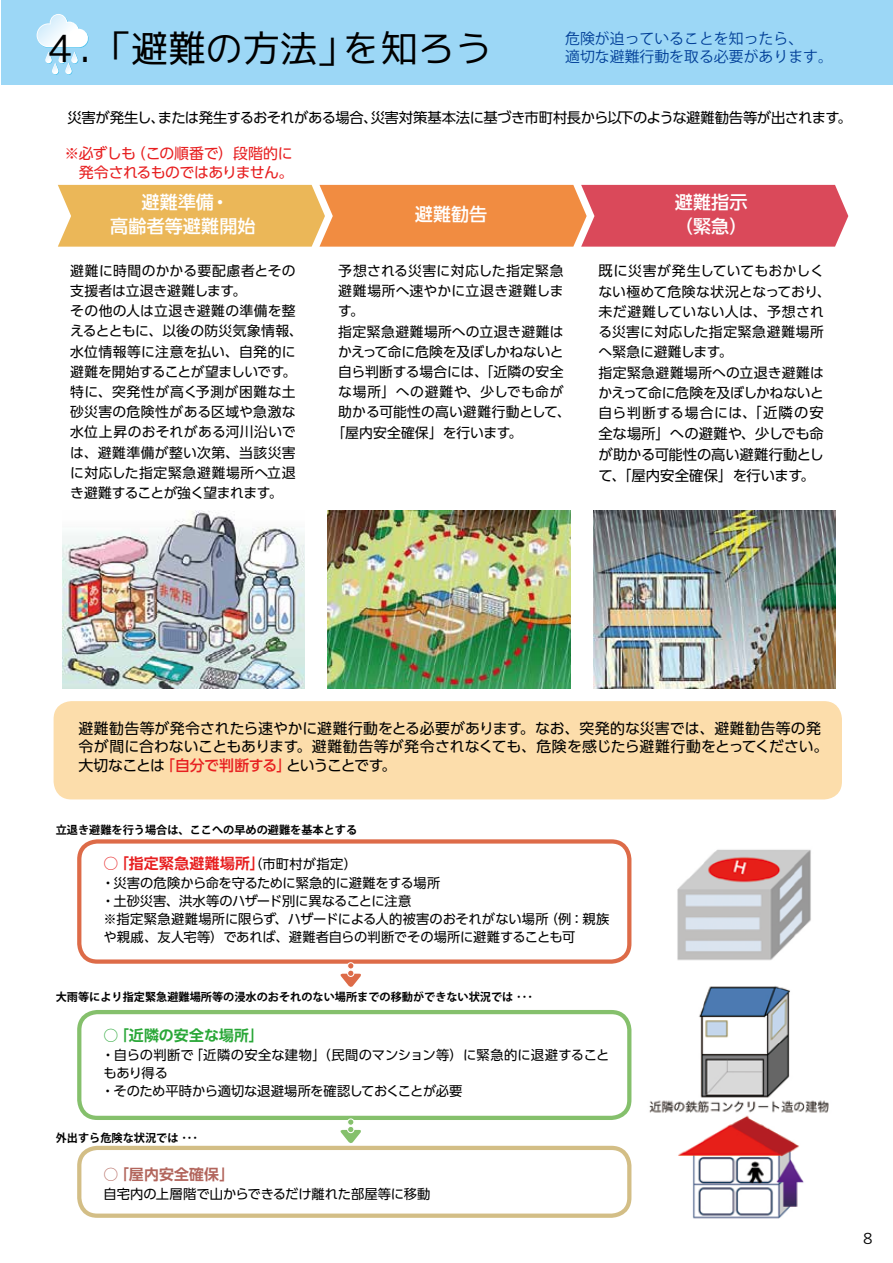
<style>
.page{position:relative;width:893px;height:1263px;background:#fff}
.page>*{position:absolute;margin:0;border:0;box-sizing:border-box;transform-origin:0 0}
.t1{font:37.2px "mgenplus 1 p regular";color:#000}
.t2{font:500 18px/24.5px "UD Shin Go Pro";letter-spacing:.01em;color:#fff;text-align:center}
.t3{font:300 15.9px "Frutiger";color:#000;scale:1.07 1}
.t4{font:14.85px/18px "UD Shin Go Pro";color:#000}
.t5{font:14.85px/18px "Koz Go Pro";color:#003e97}
.t6{font:14.85px/18px "UD Shin Go Pro";letter-spacing:-.035em;color:#e71f20;text-align:right}
.t7{font:700 14.85px "UD Shin Go Pro De";letter-spacing:.02em;color:#e71f20}
.t8{font:700 14.85px "UD Shin Go Pro De";letter-spacing:.015em;color:#2aa738}
.t9{font:700 14.85px "UD Shin Go Pro De";letter-spacing:.015em;color:#b2655c}
.t10{font:14.4px/21px "UD Shin Go Pro";letter-spacing:-.025em;color:#000;text-align:justify}
.t11{font:13.8px/20.2px "UD Shin Go Pro";letter-spacing:.015em;color:#000}
.t12{font:13.8px "UD Shin Go Pro";letter-spacing:-.03em;color:#000}
.t13{font:13.8px "UD Shin Go Pro";letter-spacing:-.005em;color:#000}
.t14{font:13.8px "UD Shin Go Pro";letter-spacing:.045em;color:#000}
.t15{font:13.35px/18px "UD Shin Go Pro";letter-spacing:-.01em;color:#000}
.t16{font:700 11.1px "Koz Go Pro";color:#000}
.s1{font-size:14.4px}
.s2{font-weight:500;color:#e71f20}
.s3{font-family:"UD Shin Go Pro";font-weight:400;font-size:13.35px;color:#000}
</style>
<div class="page">
<hr style="left:0;top:0;width:1px;height:84px;background:#9cd7f6">
<div style="left:1px;top:0;width:892px;height:84px;background:#9cd7f6"></div>
<svg style="left:37px;top:14px;width:52px;height:61px"></svg>
<div style="left:54px;top:701px;width:788px;height:98px;background:#fcddab;border-radius:18px"></div>
<div style="left:77px;top:839px;width:554px;height:125px;border:4px solid #dd6b48;border-radius:18px"></div>
<div style="left:77px;top:1010px;width:554px;height:110px;border:4px solid #85c06c;border-radius:18px"></div>
<div style="left:77px;top:1146px;width:554px;height:72px;border:4px solid #d3be86;border-radius:18px"></div>
<svg style="left:339px;top:963px;width:24px;height:24px"></svg>
<div style="left:347px;top:962px;width:7px;height:7px;border:1px solid #fff;border-radius:50%"></div>
<svg style="left:339px;top:1119px;width:24px;height:24px"></svg>
<div style="left:347px;top:1118px;width:7px;height:8px;border:1px solid #fff;border-radius:50%"></div>
<svg style="left:58px;top:185px;width:790px;height:62px;background:#e88958"></svg>
<img style="left:328px;top:510px;width:242px;height:179px">
<img style="left:593px;top:510px;width:243px;height:179px">
<img style="left:649px;top:849px;width:180px;height:370px">
<img style="left:63px;top:510px;width:242px;height:179px">
<h1 class="t1" style="left:43px;top:22px;width:451px">４.「避難の方法」を知ろう</h1>
<p class="t5" style="left:565px;top:30px;width:269px">危険が迫っていることを知ったら、<br>適切な避難行動を取る必要があります。</p>
<p class="t10" style="left:54px;top:107px;width:800px">　災害が発生し、または発生するおそれがある場合、災害対策基本法に基づき市町村長から以下のような避難勧告等が出されます。</p>
<p class="t6" style="left:64px;top:144px;width:231px">※必ずしも（この順番で）段階的に発令されるものではありません。</p>
<h2 class="t2" style="left:110px;top:189px;width:147px">避難準備・<br>高齢者等避難開始</h2>
<h2 class="t2" style="left:415px;top:201px;width:74px">避難勧告</h2>
<p class="t11" style="left:70px;top:260px;width:234px">避難に時間のかかる要配慮者とその支援者は立退き避難します。<br>その他の人は立退き避難の準備を整えるとともに、以後の防災気象情報、水位情報等に注意を払い、自発的に避難を開始することが望ましいです。特に、突発性が高く予測が困難な土砂災害の危険性がある区域や急激な水位上昇のおそれがある河川沿いでは、避難準備が整い次第、当該災害に対応した指定緊急避難場所へ立退き避難することが強く望まれます。</p>
<p class="t11" style="left:338px;top:260px;width:227px">予想される災害に対応した指定緊急</p>
<p class="t11" style="left:338px;top:280px;width:227px">避難場所へ速やかに立退き避難しま</p>
<p class="t11" style="left:338px;top:300px;width:27px">す。</p>
<p class="t11" style="left:338px;top:321px;width:227px">指定緊急避難場所への立退き避難は</p>
<p class="t12" style="left:338px;top:340px;width:227px">かえって命に危険を及ぼしかねないと</p>
<p class="t13" style="left:338px;top:360px;width:227px">自ら判断する場合には、「近隣の安全</p>
<p class="t14" style="left:338px;top:381px;width:227px">な場所」への避難や、少しでも命が</p>
<p class="t11" style="left:338px;top:402px;width:234px">助かる可能性の高い避難行動として、</p>
<p class="t11" style="left:331px;top:422px;width:192px">「屋内安全確保」を行います。</p>
<h2 class="t2" style="left:675px;top:189px;width:74px;text-align:left">避難指示（緊急）</h2>
<p class="t11" style="left:598px;top:260px;width:234px"><span class="s1">既に</span>災害が発生していてもおかしくない極めて危険な状況となっており、未だ避難していない人は、予想される災害に対応した指定緊急避難場所へ緊急に避難します。<br>指定緊急避難場所への立退き避難はかえって命に危険を及ぼしかねないと自ら判断する場合には<span class="s1">、「近隣の安</span></p>
<p class="t10" style="left:598px;top:423px;width:227px">全な場所」への避難や、少しでも命が助かる可能性の高い避難行動として、「屋内安全確保」を行います。</p>
<p class="t4" style="left:78px;top:719px;width:752px">避難勧告等が発令されたら速やかに避難行動をとる必要があります。なお、突発的な災害では、避難勧告等の発令が間に合わないこともあります。避難勧告等が発令されなくても、危険を感じたら避難行動をとってください。大切なことは<span class="s2">「自分で判断する」</span>ということです。</p>
<p class="t16" style="left:56px;top:822px;width:303px">立退き避難を行う場合は、ここへの早めの避難を基本とする</p>
<p class="t7" style="left:104px;top:851px;width:255px">○「指定緊急避難場所」<span class="s3">（市町村が指定）</span></p>
<p class="t15" style="left:101px;top:873px;width:510px">・災害の危険から命を守るために緊急的に避難をする場所<br>・土砂災害、洪水等のハザード別に異なることに注意<br>※指定緊急避難場所に限らず、ハザードによる人的被害のおそれがない場所（例：親族や親戚、友人宅等）であれば、避難者自らの判断でその場所に避難することも可</p>
<p class="t16" style="left:56px;top:990px;width:479px">大雨等により指定緊急避難場所等の浸水のおそれのない場所までの移動ができない状況では･･･</p>
<p class="t8" style="left:104px;top:1024px;width:162px">○「近隣の安全な場所」</p>
<p class="t15" style="left:101px;top:1046px;width:510px">・自らの判断で「近隣の安全な建物」（民間のマンション等）に緊急的に退避することもあり得る<br>・そのため平時から適切な退避場所を確認しておくことが必要</p>
<p class="t16" style="left:56px;top:1130px;width:144px">外出すら危険な状況では･･･</p>
<p class="t9" style="left:104px;top:1162px;width:132px">○「屋内安全確保」</p>
<p class="t15" style="left:104px;top:1184px;width:328px">自宅内の上層階で山からできるだけ離れた部屋等に移動</p>
<p class="t3" style="left:863px;top:1229px;width:10px">8</p>
</div>
